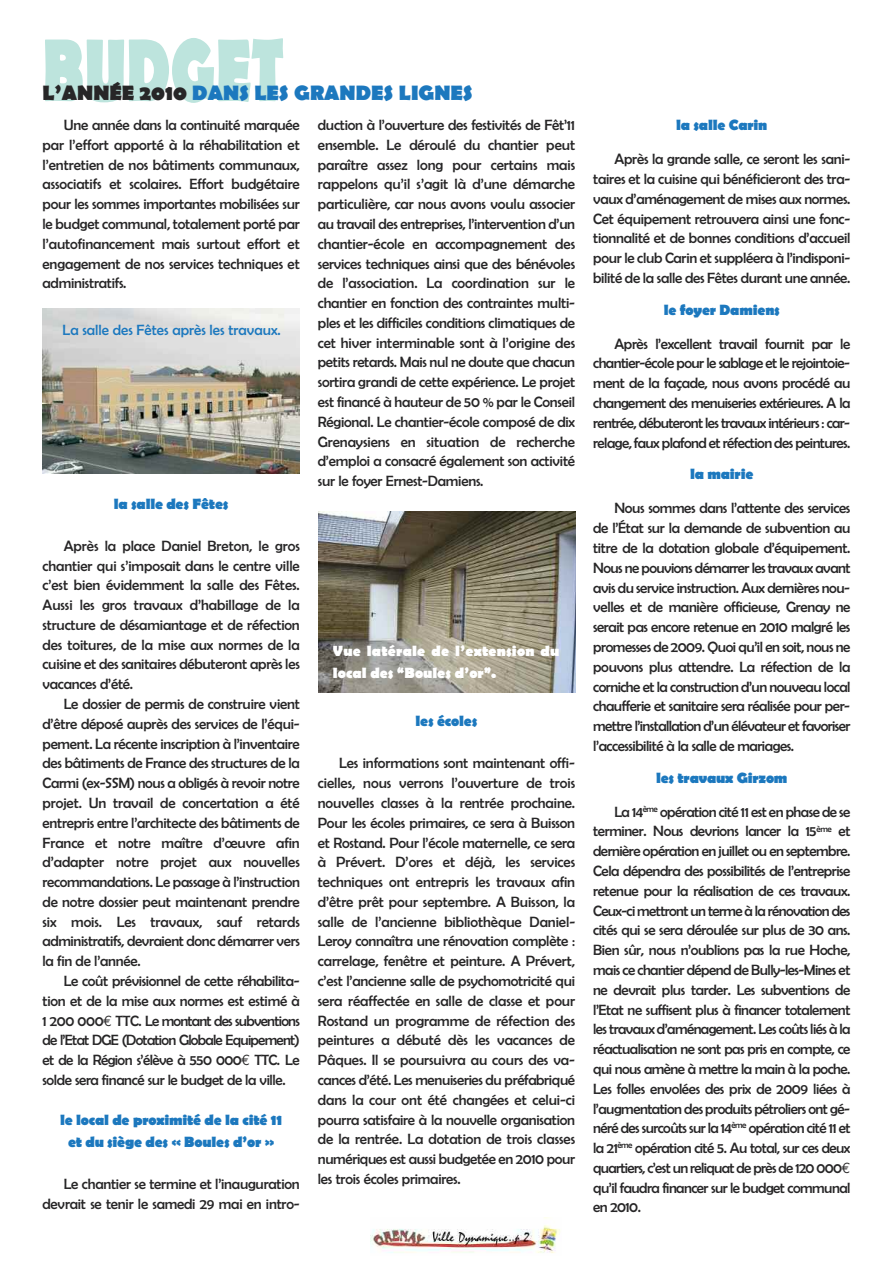
<style>
.page{position:relative;width:893px;height:1263px;background:#fff}
.page>*{position:absolute;margin:0;border:0;box-sizing:border-box;transform-origin:0 0}
.t1{font:700 21px "Berlin Sans FB";color:#1c78be}
.t2{font:15px/19.8px "Berlin Sans FB";letter-spacing:-.02em;color:#272627;text-align:justify}
.t3{font:700 15px/22.4px "Berlin Sans FB";letter-spacing:-.015em;color:#1c78be;text-align:center}
.t4{font:700 15px/22.4px "Berlin Sans FB";letter-spacing:.01em;color:#fff}
.t5{font:15px "Berlin Sans FB";color:#1c78be}
.s1{color:#272627}
.s2{font-family:"Euro Mono"}
</style>
<div class="page">
<img style="left:370px;top:1218px;width:190px;height:35px">
<svg style="left:45px;top:38px;width:206px;height:65px"></svg>
<img style="left:43px;top:309px;width:256px;height:164px">
<img style="left:319px;top:511px;width:257px;height:182px">
<h1 class="t1" style="left:43px;top:80px;width:432px"><span class="s1">L’ANNÉE 2010</span> DANS LES GRANDES LIGNES</h1>
<p class="t2" style="left:43px;top:115px;width:259px;text-indent:21px">Une année dans la continuité marquée par l’effort apporté à la réhabilitation et l’entretien de nos bâtiments communaux, associatifs et scolaires. Effort budgétaire pour les sommes importantes mobilisées sur le budget communal, totalement porté par l’autofinancement mais surtout effort et engagement de nos services techniques et administratifs.</p>
<p class="t5" style="left:63px;top:321px;width:220px">La salle des Fêtes après les travaux.</p>
<p class="t3" style="left:114px;top:492px;width:116px">la salle des Fêtes</p>
<p class="t2" style="left:43px;top:536px;width:259px;text-indent:21px">Après la place Daniel Breton, le gros chantier qui s’imposait dans le centre ville c’est bien évidemment la salle des Fêtes.<br>Aussi les gros travaux d’habillage de la structure de désamiantage et de réfection des toitures, de la mise aux normes de la cuisine et des sanitaires débuteront après les vacances d’été.</p>
<p class="t2" style="left:43px;top:694px;width:259px;text-indent:21px">Le dossier de permis de construire vient d’être déposé auprès des services de l’équi&shy;pement. La récente inscription à l’inventaire des bâtiments de France des structures de la Carmi (ex-SSM) nous a obligés à revoir notre projet. Un travail de concertation a été entrepris entre l’architecte des bâtiments de France et notre maître d’œuvre afin d’adapter notre projet aux nouvelles recommandations. Le passage à l’instruction de notre dossier peut maintenant prendre six mois. Les travaux, sauf retards administratifs, devraient donc démarrer vers la fin de l’année.</p>
<p class="t2" style="left:43px;top:971px;width:259px;text-indent:21px">Le coût prévisionnel de cette réhabilita&shy;tion et de la mise aux normes est estimé à 1 200 000<span class="s2">€</span> TTC. Le montant des subventions de l’Etat DGE (Dotation Globale Equipement) et de la Région s’élève à 550 000<span class="s2">€</span> TTC. Le solde sera financé sur le budget de la ville.</p>
<p class="t3" style="left:60px;top:1108px;width:224px">le local de proximité de la cité 11 et du siège des « Boules d’or »</p>
<p class="t2" style="left:43px;top:1174px;width:259px;text-align:right">Le chantier se termine et l’inauguration devrait se tenir le samedi 29 mai en intro-</p>
<p class="t2" style="left:318px;top:115px;width:259px">duction à l’ouverture des festivités de Fêt’11 ensemble. Le déroulé du chantier peut paraître assez long pour certains mais rappelons qu’il s’agit là d’une démarche particulière, car nous avons voulu associer au travail des entreprises, l’intervention d’un chantier-école en accompagnement des services techniques ainsi que des bénévoles de l’association. La coordination sur le chantier en fonction des contraintes multi&shy;ples et les difficiles conditions climatiques de cet hiver interminable sont à l’origine des petits retards. Mais nul ne doute que chacun sortira grandi de cette expérience. Le projet est financé à hauteur de 50 % par le Conseil Régional. Le chantier-école composé de dix Grenaysiens en situation de recherche d’emploi a consacré également son activité sur le foyer Ernest-Damiens.</p>
<p class="t4" style="left:333px;top:639px;width:228px">Vue latérale de l’extension du local des “Boules d’or”.</p>
<p class="t3" style="left:416px;top:710px;width:63px">les écoles</p>
<p class="t2" style="left:318px;top:753px;width:259px;text-indent:21px">Les informations sont maintenant offi&shy;cielles, nous verrons l’ouverture de trois nouvelles classes à la rentrée prochaine.<br>Pour les écoles primaires, ce sera à Buisson et Rostand. Pour l’école maternelle, ce sera à Prévert. D’ores et déjà, les services techniques ont entrepris les travaux afin d’être prêt pour septembre. A Buisson, la salle de l’ancienne bibliothèque Daniel-Leroy connaîtra une rénovation complète : carrelage, fenêtre et peinture. A Prévert, c’est l’ancienne salle de psychomotricité qui sera réaffectée en salle de classe et pour Rostand un programme de réfection des peintures a débuté dès les vacances de Pâques. Il se poursuivra au cours des va&shy;cances d’été. Les menuiseries du préfabriqué dans la cour ont été changées et celui-ci pourra satisfaire à la nouvelle organisation de la rentrée. La dotation de trois classes numériques est aussi budgetée en 2010 pour les trois écoles primaires.</p>
<p class="t3" style="left:676px;top:114px;width:93px">la salle Carin</p>
<p class="t2" style="left:593px;top:149px;width:259px;text-indent:21px">Après la grande salle, ce seront les sani&shy;taires et la cuisine qui bénéficieront des tra&shy;vaux d’aménagement de mises aux normes.<br>Cet équipement retrouvera ainsi une fonc&shy;tionnalité et de bonnes conditions d’accueil pour le club Carin et suppléera à l’indisponi&shy;bilité de la salle des Fêtes durant une année.</p>
<p class="t3" style="left:664px;top:298px;width:118px">le foyer Damiens</p>
<p class="t2" style="left:593px;top:334px;width:259px;text-indent:21px">Après l’excellent travail fournit par le chantier-école pour le sablage et le rejointoie&shy;ment de la façade, nous avons procédé au changement des menuiseries extérieures. A la rentrée, débuteront les travaux intérieurs : car&shy;relage, faux plafond et réfection des peintures.</p>
<p class="t3" style="left:690px;top:463px;width:65px">la mairie</p>
<p class="t2" style="left:593px;top:498px;width:259px;text-indent:21px">Nous sommes dans l’attente des services de l’État sur la demande de subvention au titre de la dotation globale d’équipement.<br>Nous ne pouvions démarrer les travaux avant avis du service instruction. Aux dernières nou&shy;velles et de manière officieuse, Grenay ne serait pas encore retenue en 2010 malgré les promesses de 2009. Quoi qu’il en soit, nous ne pouvons plus attendre. La réfection de la corniche et la construction d’un nouveau local chaufferie et sanitaire sera réalisée pour per&shy;mettre l’installation d’un élévateur et favoriser l’accessibilité à la salle de mariages.</p>
<p class="t3" style="left:656px;top:766px;width:133px">les travaux Girzom</p>
<p class="t2" style="left:593px;top:802px;width:259px;text-indent:21px">La 14<sup>ème</sup> opération cité 11 est en phase de se terminer. Nous devrions lancer la 15<sup>ème</sup> et dernière opération en juillet ou en septembre.<br>Cela dépendra des possibilités de l’entreprise retenue pour la réalisation de ces travaux.<br>Ceux-ci mettront un terme à la rénovation des cités qui se sera déroulée sur plus de 30 ans.<br>Bien sûr, nous n’oublions pas la rue Hoche, mais ce chantier dépend de Bully-les-Mines et ne devrait plus tarder. Les subventions de l’Etat ne suffisent plus à financer totalement les travaux d’aménagement. Les coûts liés à la réactualisation ne sont pas pris en compte, ce qui nous amène à mettre la main à la poche.<br>Les folles envolées des prix de 2009 liées à l’augmentation des produits pétroliers ont gé&shy;néré des surcoûts sur la 14<sup>ème</sup> opération cité 11 et la 21<sup>ème</sup> opération cité 5. Au total, sur ces deux quartiers, c’est un reliquat de près de 120 000<span class="s2">€ </span>qu’il faudra financer sur le budget communal en 2010.</p>
</div>
